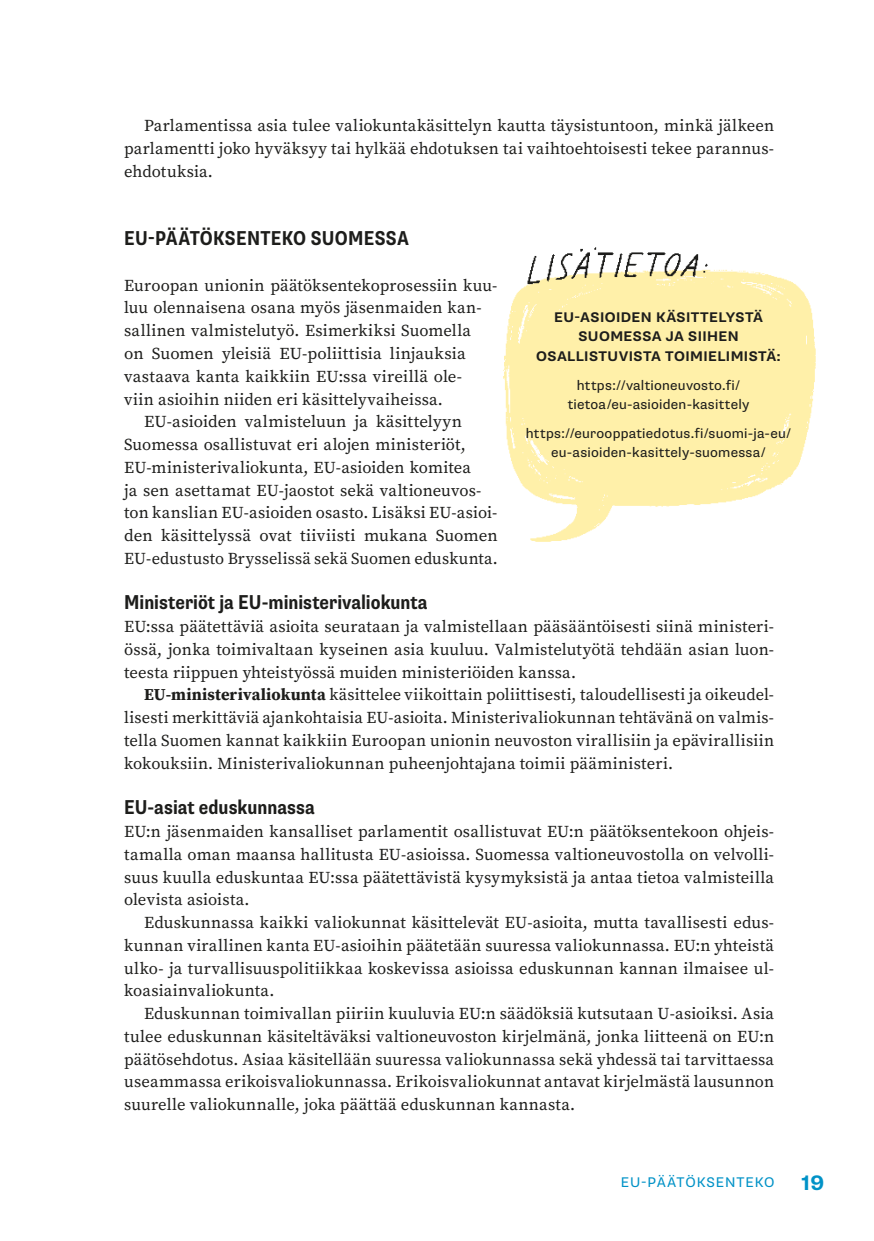
<style>
.page{position:relative;width:874px;height:1241px;background:#fff}
.page>*{position:absolute;margin:0;border:0;box-sizing:border-box;transform-origin:0 0}
.t1{font:700 21px "Supria Sans";color:#0092c7}
.t2{font:700 condensed 20.12px "Supria Sans";color:#1d1d1b}
.t3{font:16.62px/22.8px "Source Serif Pro";letter-spacing:.01em;color:#1d1d1b;text-align:justify}
.t4{font:14px/19.2px "Supria Sans";letter-spacing:.015em;color:#1d1d1b;text-align:center}
.t5{font:700 14px/19.2px "Supria Sans";letter-spacing:.03em;color:#1d1d1b;text-align:center}
.t6{font:14px "Supria Sans";letter-spacing:.07em;color:#0092c7}
.s1{font-weight:700}
</style>
<div class="page">
<img style="left:530px;top:495px;width:228px;height:47px">
<img style="left:503px;top:247px;width:313px;height:248px">
<p class="t3" style="left:124px;top:114px;width:651px;text-indent:20px">Parlamentissa asia tulee valiokuntakäsittelyn kautta täysistuntoon, minkä jälkeen parlamentti joko hyväksyy tai hylkää ehdotuksen tai vaihtoehtoisesti tekee parannus&shy;ehdotuksia.</p>
<p class="t2" style="left:124px;top:226px;width:286px">EU-PÄÄTÖKSENTEKO SUOMESSA</p>
<p class="t3" style="left:124px;top:274px;width:374px">Euroopan unionin päätöksentekoprosessiin kuu-</p>
<p class="t3" style="left:124px;top:296px;width:359px">luu olennaisena osana myös jäsenmaiden kan-</p>
<p class="t3" style="left:124px;top:319px;width:348px">sallinen valmistelutyö. Esimerkiksi Suomella</p>
<p class="t3" style="left:124px;top:342px;width:343px">on Suomen yleisiä EU-poliittisia linjauksia</p>
<p class="t3" style="left:124px;top:365px;width:339px">vastaava kanta kaikkiin EU:ssa vireillä ole-</p>
<p class="t3" style="left:124px;top:387px;width:320px">viin asioihin niiden eri käsittelyvaiheissa.</p>
<p class="t3" style="left:144px;top:410px;width:319px">EU-asioiden valmisteluun ja käsittelyyn</p>
<p class="t3" style="left:124px;top:433px;width:343px">Suomessa osallistuvat eri alojen ministeriöt,</p>
<p class="t3" style="left:124px;top:456px;width:348px">EU-ministerivaliokunta, EU-asioiden komitea</p>
<p class="t3" style="left:124px;top:478px;width:359px">ja sen asettamat EU-jaostot sekä valtioneuvos-</p>
<p class="t3" style="left:124px;top:501px;width:374px">ton kanslian EU-asioiden osasto. Lisäksi EU-asioi-</p>
<p class="t3" style="left:124px;top:524px;width:375px">den käsittelyssä ovat tiiviisti mukana Suomen</p>
<p class="t3" style="left:124px;top:547px;width:375px">EU-edustusto Brysselissä sekä Suomen eduskunta.</p>
<p class="t2" style="left:124px;top:590px;width:305px">Ministeriöt ja EU-ministerivaliokunta</p>
<p class="t3" style="left:124px;top:615px;width:651px">EU:ssa päätettäviä asioita seurataan ja valmistellaan pääsääntöisesti siinä ministeri&shy;össä, jonka toimivaltaan kyseinen asia kuuluu. Valmistelutyötä tehdään asian luon&shy;teesta riippuen yhteistyössä muiden ministeriöiden kanssa.</p>
<p class="t3" style="left:124px;top:683px;width:651px;text-indent:20px"><span class="s1">EU-ministerivaliokunta</span> käsittelee viikoittain poliittisesti, taloudellisesti ja oikeudel&shy;lisesti merkittäviä ajankohtaisia EU-asioita. Ministerivaliokunnan tehtävänä on valmis&shy;tella Suomen kannat kaikkiin Euroopan unionin neuvoston virallisiin ja epävirallisiin kokouksiin. Ministerivaliokunnan puheenjohtajana toimii pääministeri.</p>
<p class="t2" style="left:124px;top:795px;width:192px">EU-asiat eduskunnassa</p>
<p class="t3" style="left:124px;top:820px;width:651px">EU:n jäsenmaiden kansalliset parlamentit osallistuvat EU:n päätöksentekoon ohjeis&shy;tamalla oman maansa hallitusta EU-asioissa. Suomessa valtioneuvostolla on velvolli&shy;suus kuulla eduskuntaa EU:ssa päätettävistä kysymyksistä ja antaa tietoa valmisteilla olevista asioista.</p>
<p class="t3" style="left:124px;top:911px;width:651px;text-indent:20px">Eduskunnassa kaikki valiokunnat käsittelevät EU-asioita, mutta tavallisesti edus&shy;kunnan virallinen kanta EU-asioihin päätetään suuressa valiokunnassa. EU:n yhteistä ulko- ja turvallisuuspolitiikkaa koskevissa asioissa eduskunnan kannan ilmaisee ul&shy;koasiainvaliokunta.</p>
<p class="t3" style="left:124px;top:1002px;width:651px;text-indent:20px">Eduskunnan toimivallan piiriin kuuluvia EU:n säädöksiä kutsutaan U-asioiksi. Asia tulee eduskunnan käsiteltäväksi valtioneuvoston kirjelmänä, jonka liitteenä on EU:n päätösehdotus. Asiaa käsitellään suuressa valiokunnassa sekä yhdessä tai tarvittaessa useammassa erikoisvaliokunnassa. Erikoisvaliokunnat antavat kirjelmästä lausunnon suurelle valiokunnalle, joka päättää eduskunnan kannasta.</p>
<p class="t5" style="left:536px;top:308px;width:246px">EU-ASIOIDEN KÄSITTELYSTÄ<br>SUOMESSA JA SIIHEN<br>OSALLISTUVISTA TOIMIELIMISTÄ:</p>
<p class="t4" style="left:567px;top:375px;width:183px">https://valtioneuvosto.fi/ tietoa/eu-asioiden-kasittely</p>
<p class="t4" style="left:525px;top:424px;width:267px">https://eurooppatiedotus.fi/suomi-ja-eu/ eu-asioiden-kasittely-suomessa/</p>
<p class="t6" style="left:620px;top:1173px;width:86px">EU-päätökse</p>
<p class="t6" style="left:724px;top:1173px;width:22px">ntek</p>
<p class="t6" style="left:763px;top:1173px;width:12px">o</p>
<p class="t1" style="left:801px;top:1169px;width:24px">19</p>
</div>
